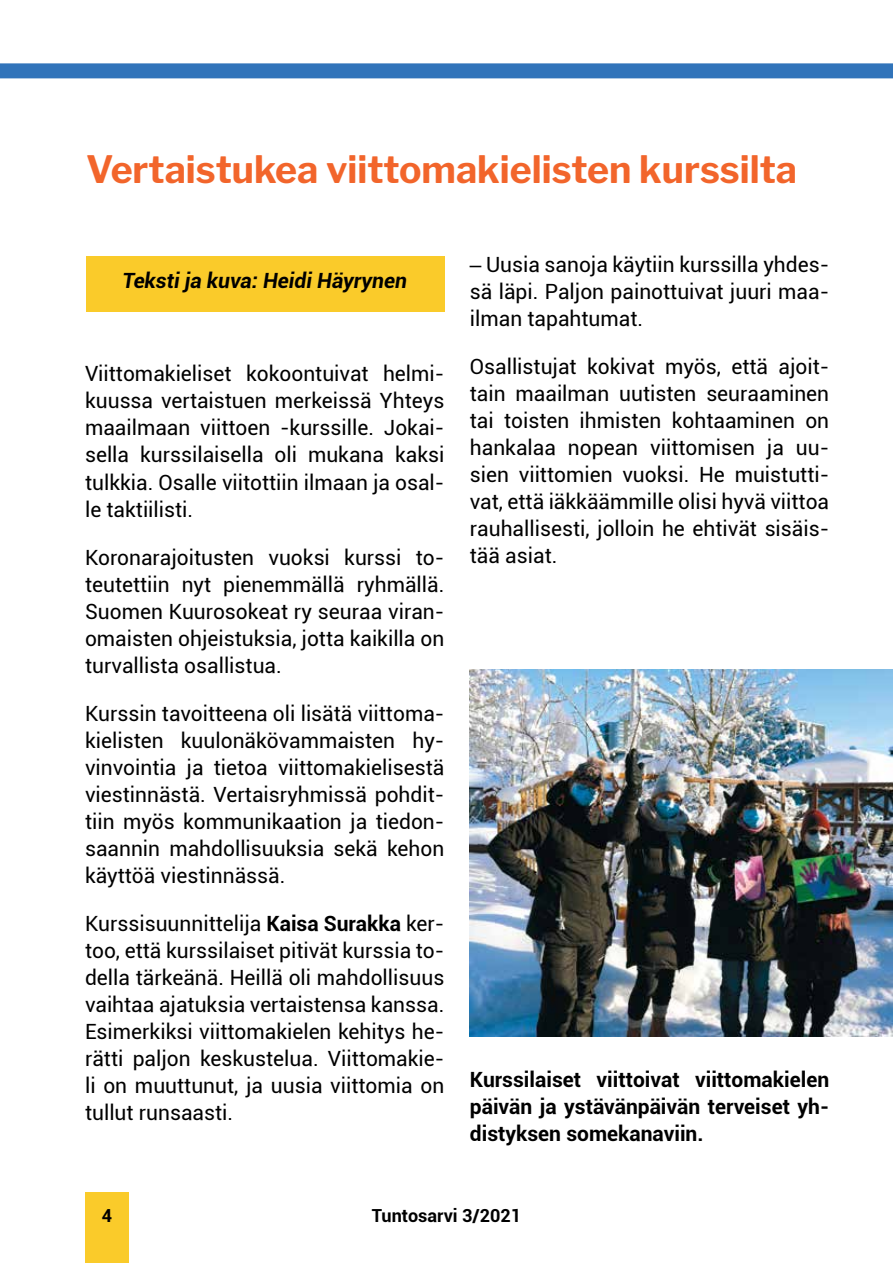
<style>
.page{position:relative;width:893px;height:1263px;background:#fff}
.page>*{position:absolute;margin:0;border:0;box-sizing:border-box;transform-origin:0 0}
.t1{font:700 37.5px "Libre Franklin";color:#f2652b}
.t2{font:21px/27px "Roboto";color:#000;text-align:justify}
.t3{font:700 21px/27px "Roboto";color:#000;text-align:justify}
.t4{font:italic 700 21px "Roboto";color:#000}
.t5{font:700 18px "Roboto";color:#000}
.s1{font-weight:700}
.s2{font-family:"Arial"}
</style>
<div class="page">
<div style="left:85px;top:1192px;width:44px;height:71px;background:#facb2a"></div>
<div style="left:0;top:63px;width:893px;height:15px;background:#3174ba"></div>
<div style="left:86px;top:256px;width:358px;height:55px;background:#facb2a"></div>
<img style="left:470px;top:670px;width:423px;height:367px">
<h1 class="t1" style="left:86px;top:147px;width:712px">Vertaistukea viittomakielisten kurssilta</h1>
<p class="t4" style="left:123px;top:266px;width:286px">Teksti ja kuva: Heidi Häyrynen</p>
<p class="t2" style="left:85px;top:360px;width:361px">Viittomakieliset kokoontuivat helmi&shy;kuussa vertaistuen merkeissä Yhteys maailmaan viittoen -kurssille. Jokai&shy;sella kurssilaisella oli mukana kaksi tulkkia. Osalle viitottiin ilmaan ja osal&shy;le taktiilisti.</p>
<p class="t2" style="left:85px;top:543px;width:361px">Koronarajoitusten vuoksi kurssi to&shy;teutettiin nyt pienemmällä ryhmällä.<br>Suomen Kuurosokeat ry seuraa viran&shy;omaisten ohjeistuksia, jotta kaikilla on turvallista osallistua.</p>
<p class="t2" style="left:85px;top:699px;width:361px">Kurssin tavoitteena oli lisätä viittoma&shy;kielisten kuulonäkövammaisten hy&shy;vinvointia ja tietoa viittomakielisestä viestinnästä. Vertaisryhmissä pohdit&shy;tiin myös kommunikaation ja tiedon&shy;saannin mahdollisuuksia sekä kehon käyttöä viestinnässä.</p>
<p class="t2" style="left:85px;top:910px;width:361px">Kurssisuunnittelija <span class="s1">Kaisa Surakka</span> ker&shy;too, että kurssilaiset pitivät kurssia to&shy;della tärkeänä. Heillä oli mahdollisuus vaihtaa ajatuksia vertaistensa kanssa.<br>Esimerkiksi viittomakielen kehitys he&shy;rätti paljon keskustelua. Viittomakie&shy;li on muuttunut, ja uusia viittomia on tullut runsaasti.</p>
<p class="t2" style="left:470px;top:250px;width:361px"><span class="s2">–</span> Uusia sanoja käytiin kurssilla yhdes&shy;sä läpi. Paljon painottuivat juuri maa&shy;ilman tapahtumat.</p>
<p class="t2" style="left:470px;top:353px;width:361px">Osallistujat kokivat myös, että ajoit&shy;tain maailman uutisten seuraaminen tai toisten ihmisten kohtaaminen on hankalaa nopean viittomisen ja uu&shy;sien viittomien vuoksi. He muistutti&shy;vat, että iäkkäämmille olisi hyvä viittoa rauhallisesti, jolloin he ehtivät sisäis&shy;tää asiat.</p>
<p class="t3" style="left:470px;top:1065px;width:361px">Kurssilaiset viittoivat viittomakielen päivän ja ystävänpäivän terveiset yh&shy;distyksen somekanaviin.</p>
<p class="t5" style="left:102px;top:1203px;width:12px">4</p>
<p class="t5" style="left:372px;top:1203px;width:151px">Tuntosarvi 3/2021</p>
</div>
